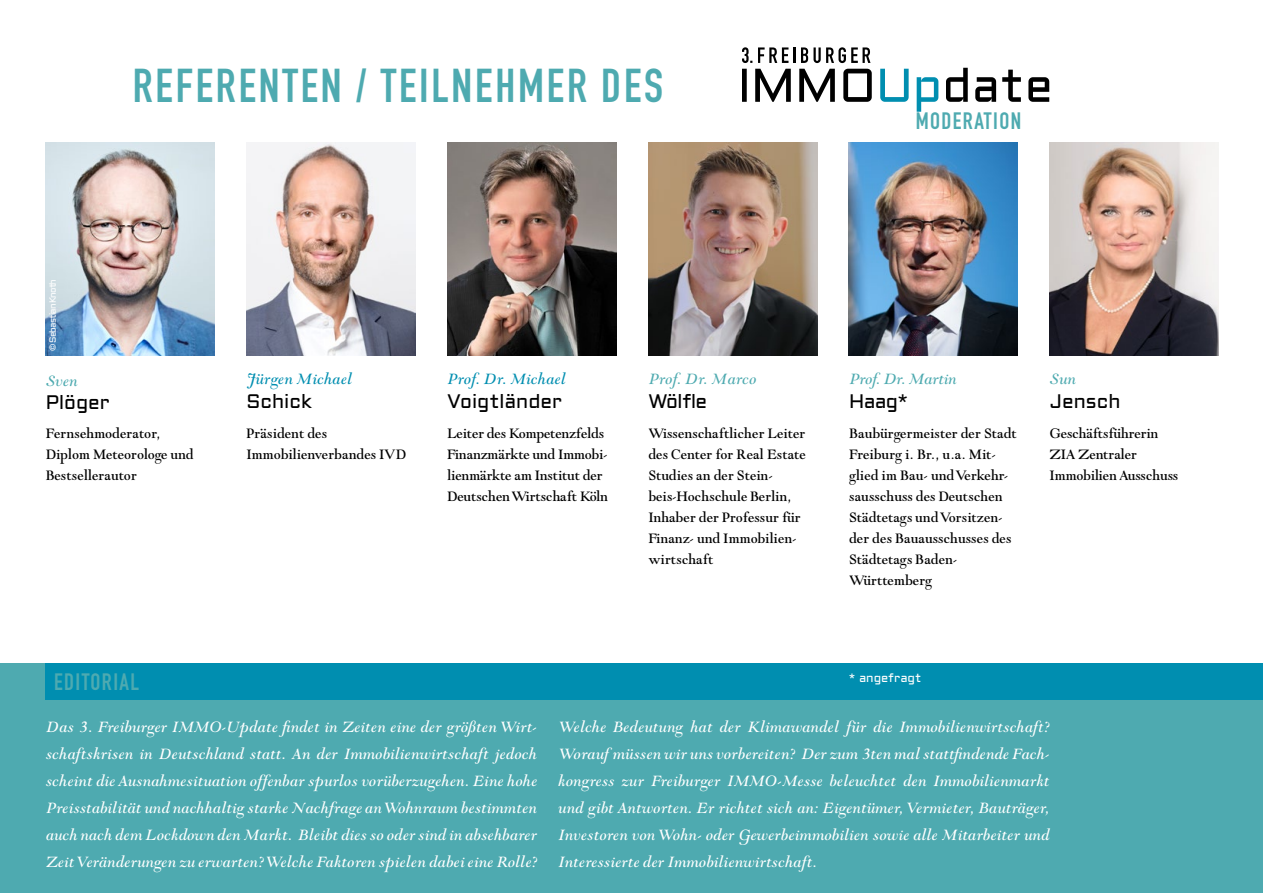
<style>
.page{position:relative;width:1263px;height:893px;background:#fff}
.page>*{position:absolute;margin:0;border:0;box-sizing:border-box;transform-origin:0 0}
.t1{font:46.8px "DIN Engschrift Std";letter-spacing:.06em;color:#4eaab0}
.t2{font:23.4px "DIN Engschrift Std";letter-spacing:.06em;color:#4eaab0}
.t3{font:19.5px "Aldrich";color:#000}
.t4{font:italic 18px/27px "Goudy Modern MT Std";color:#fff;text-align:justify}
.t5{font:italic 18px "Goudy Modern MT Std";letter-spacing:-.015em;color:#4eaab0}
.t6{font:italic 18px "Goudy Modern MT Std";color:#008eb0}
.t7{font:16.5px/21px "Goudy Modern MT Std";color:#000}
.t8{font:12px "Aldrich";color:#fff}
.t9{font:9px "Aldrich";letter-spacing:-.1em;color:#fff}
</style>
<div class="page">
<img style="left:447px;top:143px;width:169px;height:213px">
<img style="left:648px;top:143px;width:169px;height:213px">
<img style="left:246px;top:143px;width:169px;height:213px">
<img style="left:46px;top:143px;width:168px;height:213px">
<img style="left:849px;top:143px;width:168px;height:213px">
<img style="left:1049px;top:143px;width:169px;height:213px">
<div style="left:0;top:663px;width:1263px;height:230px;background:#4eaab0"></div>
<div style="left:46px;top:663px;width:1217px;height:37px;background:#008eb0"></div>
<svg style="left:946px;top:68px;width:103px;height:34px"></svg>
<svg style="left:880px;top:69px;width:58px;height:43px"></svg>
<svg style="left:742px;top:69px;width:130px;height:33px"></svg>
<svg style="left:758px;top:47px;width:37px;height:16px"></svg>
<svg style="left:801px;top:47px;width:69px;height:16px"></svg>
<svg style="left:742px;top:47px;width:10px;height:16px"></svg>
<p class="t9" style="left:46px;top:351px;width:73px;rotate:-90deg">© Sebastian Knoth</p>
<h1 class="t1" style="left:133px;top:58px;width:532px">REFERENTEN / TEILNEHMER DES</h1>
<p class="t2" style="left:916px;top:107px;width:107px">MODERATION</p>
<p class="t5" style="left:46px;top:371px;width:34px">Sven</p>
<p class="t3" style="left:46px;top:389px;width:66px">Plöger</p>
<p class="t7" style="left:46px;top:423px;width:149px">Fernsehmoderator,<br>Diplom Meteorologe und<br>Bestsellerautor</p>
<p class="t6" style="left:246px;top:369px;width:107px">Jürgen Michael</p>
<p class="t3" style="left:246px;top:388px;width:67px">Schick</p>
<p class="t7" style="left:246px;top:423px;width:161px">Präsident des<br>Immobilienverbandes IVD</p>
<p class="t6" style="left:447px;top:369px;width:120px">Prof. Dr. Michael</p>
<p class="t7" style="left:447px;top:423px;width:162px">Leiter des Kompetenzfelds<br>Finanzmärkte und Immobi&shy;lienmärkte am Institut der<br>Deutschen Wirtschaft Köln</p>
<p class="t3" style="left:447px;top:388px;width:116px">Voigtländer</p>
<p class="t5" style="left:648px;top:369px;width:110px">Prof. Dr. Marco</p>
<p class="t5" style="left:849px;top:369px;width:109px">Prof. Dr. Martin</p>
<p class="t5" style="left:1049px;top:369px;width:28px">Sun</p>
<p class="t7" style="left:648px;top:423px;width:159px">Wissenschaftlicher Leiter des Center for Real Estate<br>Studies an der Stein&shy;beis-Hochschule Berlin,<br>Inhaber der Professur für<br>Finanz- und Immobilien&shy;wirtschaft</p>
<p class="t7" style="left:849px;top:423px;width:169px">Baubürgermeister der Stadt<br>Freiburg i. Br., u.a. Mit&shy;glied im Bau- und Verkehr&shy;sausschuss des Deutschen<br>Städtetags und Vorsitzen&shy;der des Bauausschusses des<br>Städtetags Baden-<br>Württemberg</p>
<p class="t7" style="left:1049px;top:423px;width:130px">Geschäftsführerin<br>ZIA Zentraler<br>Immobilien Ausschuss</p>
<p class="t3" style="left:648px;top:388px;width:60px">Wölfle</p>
<p class="t3" style="left:849px;top:388px;width:61px">Haag*</p>
<p class="t3" style="left:1049px;top:388px;width:73px">Jensch</p>
<p class="t2" style="left:54px;top:668px;width:86px">EDITORIAL</p>
<p class="t8" style="left:849px;top:670px;width:74px">* angefragt</p>
<p class="t4" style="left:46px;top:714px;width:493px">Das 3. Freiburger IMMO-Update findet in Zeiten eine der größten Wirt&shy;schaftskrisen in Deutschland statt. An der Immobilienwirtschaft jedoch scheint die Ausnahmesituation offenbar spurlos vorüberzugehen. Eine hohe Preisstabilität und nachhaltig starke Nachfrage an Wohnraum bestimmten auch nach dem Lockdown den Markt. Bleibt dies so oder sind in absehbarer Zeit Veränderungen zu erwarten? Welche Faktoren spielen dabei eine Rolle?</p>
<p class="t4" style="left:558px;top:714px;width:493px">Welche Bedeutung hat der Klimawandel für die Immobilienwirtschaft?<br>Worauf müssen wir uns vorbereiten? Der zum 3ten mal stattfindende Fach&shy;kongress zur Freiburger IMMO-Messe beleuchtet den Immobilienmarkt und gibt Antworten. Er richtet sich an: Eigentümer, Vermieter, Bauträger, Investoren von Wohn- oder Gewerbeimmobilien sowie alle Mitarbeiter und Interessierte der Immobilienwirtschaft.</p>
</div>
